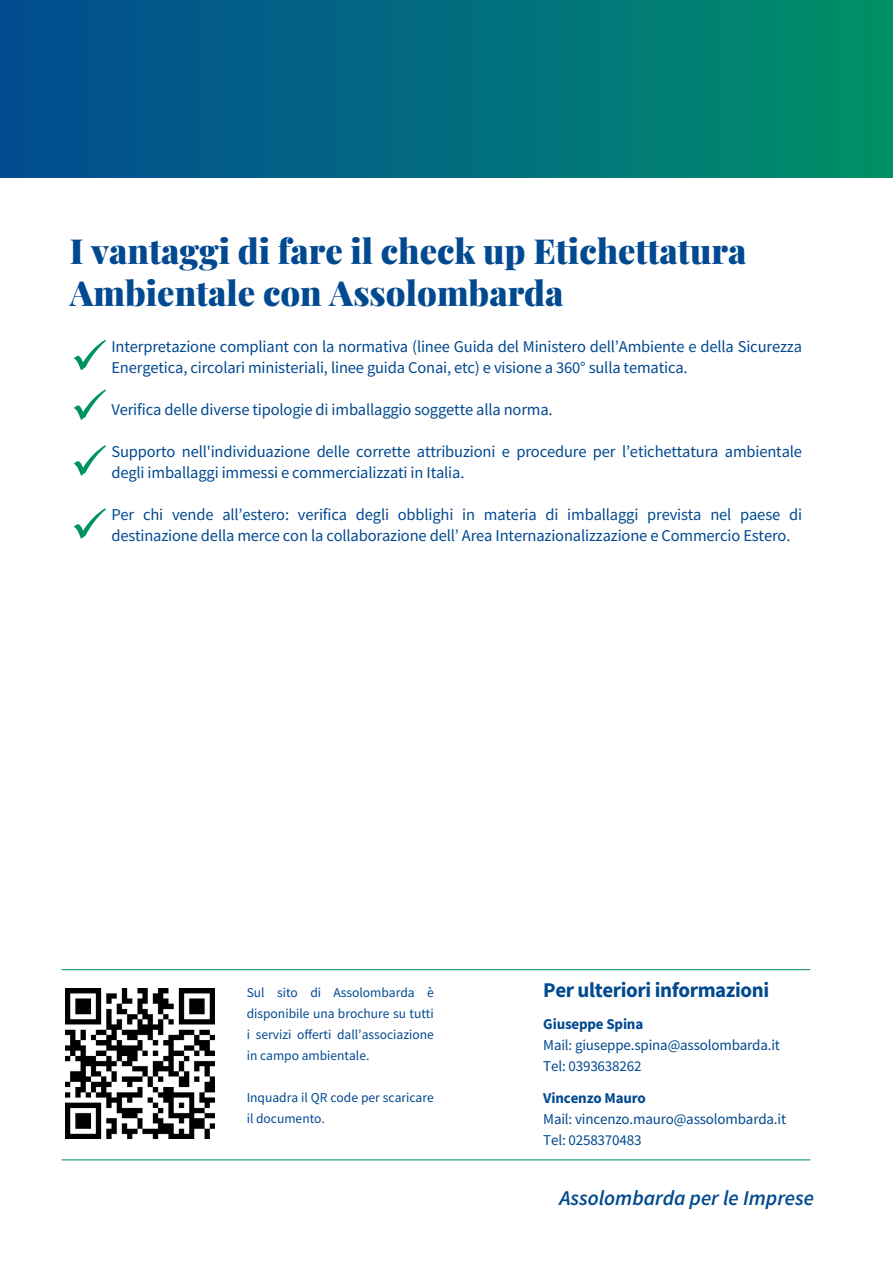
<style>
.page{position:relative;width:893px;height:1263px;background:#fff}
.page>*{position:absolute;margin:0;border:0;box-sizing:border-box;transform-origin:0 0}
.t1{font:900 34.5px/41.4px "Playfair Display";color:#014990}
.t2{font:italic 600 21px "Source Sans Pro";color:#014990}
.t3{font:700 21px "Source Sans Pro";letter-spacing:-.02em;color:#014990}
.t4{font:16.5px/21px "Source Sans Pro";letter-spacing:-.01em;color:#014990}
.t5{font:15px/21px "Source Sans Pro";letter-spacing:-.01em;color:#014990}
.t6{font:700 15px "Source Sans Pro";letter-spacing:-.01em;color:#014990}
.t7{font:13.5px/21px "Source Sans Pro";color:#014990;text-align:justify}
</style>
<div class="page">
<div style="left:0;top:0;width:893px;height:178px;background:linear-gradient(to right,#024a93,#008f69)"></div>
<svg style="left:74px;top:340px;width:32px;height:30px"></svg>
<svg style="left:74px;top:389px;width:32px;height:31px"></svg>
<svg style="left:74px;top:445px;width:32px;height:31px"></svg>
<svg style="left:74px;top:508px;width:32px;height:31px"></svg>
<hr style="left:62px;top:969px;width:748px;height:1px;background:#00925f">
<hr style="left:62px;top:1159px;width:748px;height:1px;background:#00925f">
<img style="left:65px;top:989px;width:149px;height:149px">
<h1 class="t1" style="left:70px;top:228px;width:678px">I vantaggi di fare il check up Etichettatura<br>Ambientale con Assolombarda</h1>
<p class="t4" style="left:111px;top:335px;width:692px">Interpretazione compliant con la normativa (linee Guida del Ministero dellʼAmbiente e della Sicurezza<br>Energetica, circolari ministeriali, linee guida Conai, etc) e visione a 360° sulla tematica.</p>
<p class="t4" style="left:111px;top:398px;width:443px">Verifica delle diverse tipologie di imballaggio soggette alla norma.</p>
<p class="t4" style="left:111px;top:440px;width:692px">Supporto nell'individuazione delle corrette attribuzioni e procedure per lʼetichettatura ambientale degli imballaggi immessi e commercializzati in Italia.</p>
<p class="t4" style="left:111px;top:503px;width:692px">Per chi vende allʼestero: verifica degli obblighi in materia di imballaggi prevista nel paese di destinazione della merce con la collaborazione dellʼ Area Internazionalizzazione e Commercio Estero.</p>
<p class="t7" style="left:247px;top:982px;width:189px">Sul sito di Assolombarda è disponibile una brochure su tutti i servizi offerti dallʼassociazione in campo ambientale.</p>
<p class="t7" style="left:247px;top:1087px;width:189px">Inquadra il QR code per scaricare il documento.</p>
<p class="t3" style="left:543px;top:976px;width:227px">Per ulteriori informazioni</p>
<p class="t6" style="left:543px;top:1013px;width:101px">Giuseppe Spina</p>
<p class="t5" style="left:543px;top:1034px;width:238px">Mail: giuseppe.spina@assolombarda.it<br>Tel: 0393638262</p>
<p class="t6" style="left:543px;top:1087px;width:104px">Vincenzo Mauro</p>
<p class="t5" style="left:543px;top:1108px;width:244px">Mail: vincenzo.mauro@assolombarda.it<br>Tel: 0258370483</p>
<p class="t2" style="left:559px;top:1184px;width:256px">Assolombarda per le Imprese</p>
</div>
